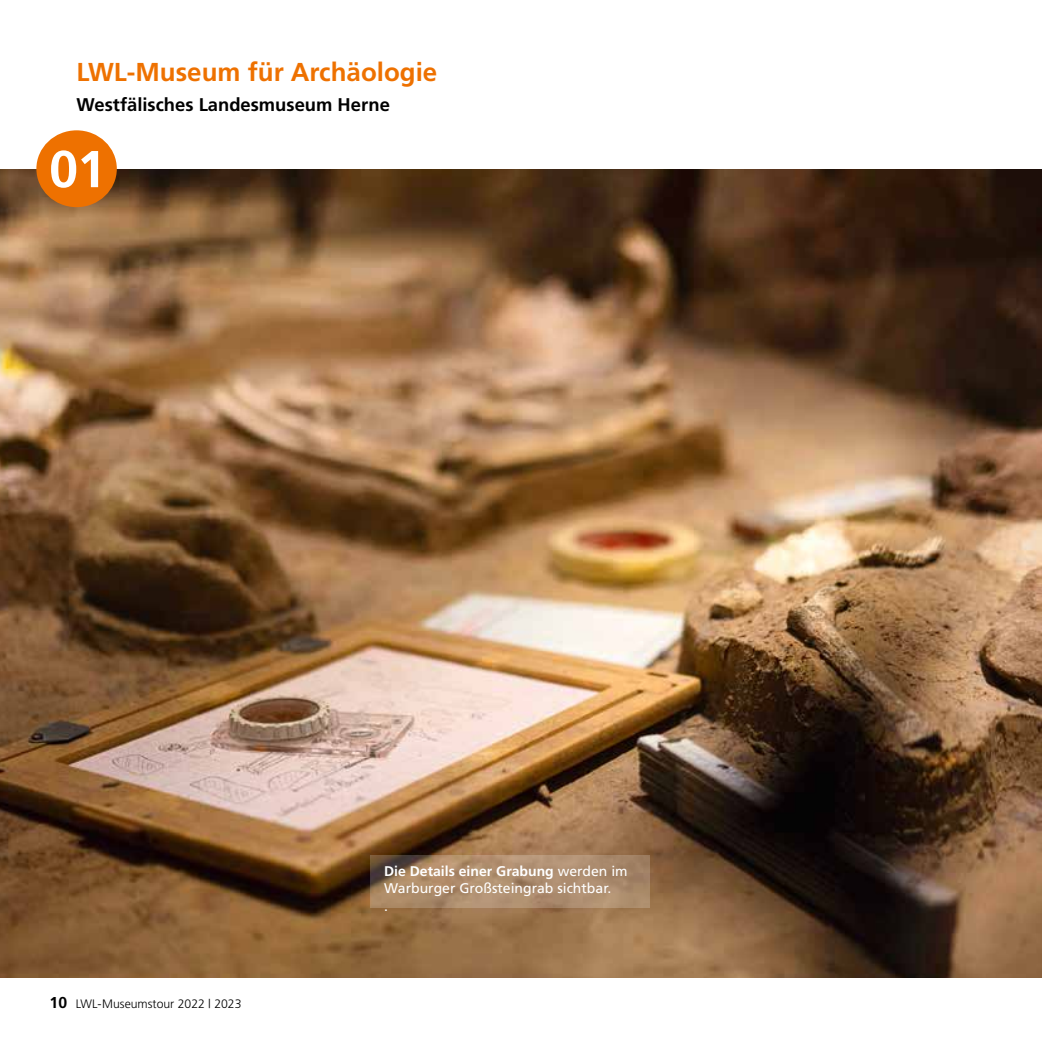
<style>
.page{position:relative;width:1042px;height:1042px;background:#fff}
.page>*{position:absolute;margin:0;border:0;box-sizing:border-box;transform-origin:0 0}
.t1{font:700 51.8px "Frutiger";color:#fff}
.t2{font:700 25.9px "Frutiger";color:#ee7100}
.t3{font:700 18.38px "Frutiger";color:#000}
.t4{font:14px/17.5px "Frutiger";color:#fff}
.t5{font:300 12.25px "Frutiger";color:#000}
.s1{font-weight:700;font-size:15.75px}
.s2{font-weight:700}
</style>
<div class="page">
<img style="left:0;top:169px;width:1042px;height:808px">
<svg style="left:370px;top:855px;width:280px;height:53px;fill:#ae8d6d"></svg>
<div style="left:36px;top:130px;width:81px;height:77px;background:#ee7100;border-radius:50%"></div>
<h2 class="t2" style="left:76px;top:56px;width:362px">LWL-Museum für Archäologie</h2>
<h3 class="t3" style="left:76px;top:94px;width:315px">Westfälisches Landesmuseum Herne</h3>
<h1 class="t1" style="left:49px;top:139px;width:58px">01</h1>
<p class="t5" style="left:50px;top:997px;width:193px"><span class="s1">10</span> LWL-Museumstour 2022 | 2023</p>
<p class="t4" style="left:384px;top:862px;width:245px"><span class="s2">Die Details einer Grabung</span> werden im<br>Warburger Großsteingrab sichtbar.<br>.</p>
</div>
